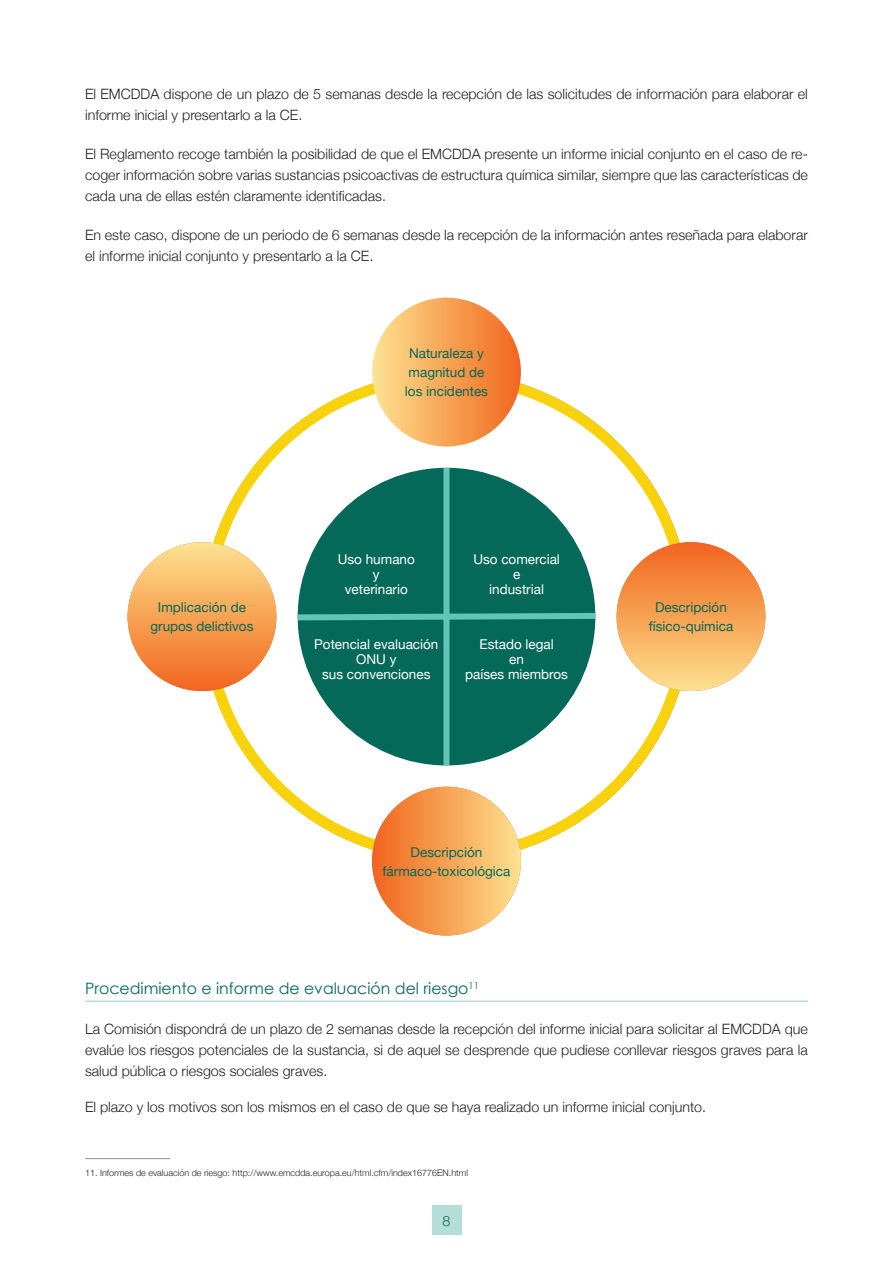
<style>
.page{position:relative;width:893px;height:1263px;background:#fff}
.page>*{position:absolute;margin:0;border:0;box-sizing:border-box;transform-origin:0 0}
.t1{font:15.75px "Century Gothic";color:#056959}
.t2{font:300 14.25px/21px "Helvetica Neue";color:#231f20}
.t3{font:300 14.25px "Helvetica Neue";color:#056959}
.t4{font:13.5px/18.9px "Helvetica Neue";color:#056959;text-align:center}
.t5{font:13.5px/15px "Helvetica Neue";color:#fff;text-align:center}
.t6{font:300 9px "Helvetica Neue";color:#231f20}
</style>
<div class="page">
<hr style="left:85px;top:1158px;width:85px;height:1px;background:#939598">
<hr style="left:85px;top:1000px;width:723px;height:2px;background:#b4ded7">
<div style="left:432px;top:1205px;width:29px;height:30px;background:#b4ded7"></div>
<div style="left:202px;top:372px;width:489px;height:489px;background:#f8d20c;border-radius:50%"></div>
<div style="left:213px;top:383px;width:467px;height:467px;background:#fff;border-radius:50%"></div>
<svg style="left:297px;top:467px;width:299px;height:299px"></svg>
<div style="left:372px;top:298px;width:149px;height:148px;background:linear-gradient(to right,#fce390,#f2661e);border-radius:50%"></div>
<div style="left:617px;top:542px;width:148px;height:149px;background:linear-gradient(to bottom,#f1641c,#fce18e);border-radius:50%"></div>
<div style="left:372px;top:787px;width:149px;height:148px;background:linear-gradient(to right,#f1641c,#fce18e);border-radius:50%"></div>
<div style="left:128px;top:542px;width:148px;height:149px;background:linear-gradient(to bottom,#fce28f,#f2651d);border-radius:50%"></div>
<p class="t2" style="left:85px;top:83px;width:724px">El EMCDDA dispone de un plazo de 5 semanas desde la recepción de las solicitudes de información para elaborar el informe inicial y presentarlo a la CE.</p>
<p class="t2" style="left:85px;top:143px;width:724px;text-align:justify">El Reglamento recoge también la posibilidad de que el EMCDDA presente un informe inicial conjunto en el caso de re&shy;coger información sobre varias sustancias psicoactivas de estructura química similar, siempre que las características de cada una de ellas estén claramente identificadas.</p>
<p class="t2" style="left:85px;top:224px;width:724px">En este caso, dispone de un periodo de 6 semanas desde la recepción de la información antes reseñada para elaborar el informe inicial conjunto y presentarlo a la CE.</p>
<p class="t4" style="left:405px;top:344px;width:85px;text-align:left">Naturaleza y magnitud de los incidentes</p>
<p class="t4" style="left:150px;top:598px;width:105px">Implicación de grupos delictivos</p>
<p class="t5" style="left:338px;top:552px;width:79px">Uso humano y<br>veterinario</p>
<p class="t5" style="left:473px;top:552px;width:88px">Uso comercial e<br>industrial</p>
<p class="t5" style="left:314px;top:637px;width:126px">Potencial evaluación<br>ONU y<br>sus convenciones</p>
<p class="t5" style="left:465px;top:637px;width:104px">Estado legal<br>en<br>países miembros</p>
<p class="t4" style="left:383px;top:842px;width:129px">Descripción fármaco-toxicológica</p>
<p class="t4" style="left:649px;top:598px;width:86px">Descripción físico-química</p>
<p class="t1" style="left:85px;top:978px;width:395px">Procedimiento e informe de evaluación del riesgo<sup>11</sup></p>
<p class="t2" style="left:85px;top:1018px;width:724px;text-align:justify">La Comisión dispondrá de un plazo de 2 semanas desde la recepción del informe inicial para solicitar al EMCDDA que evalúe los riesgos potenciales de la sustancia, si de aquel se desprende que pudiese conllevar riesgos graves para la salud pública o riesgos sociales graves.</p>
<p class="t2" style="left:85px;top:1096px;width:623px">El plazo y los motivos son los mismos en el caso de que se haya realizado un informe inicial conjunto.</p>
<p class="t6" style="left:85px;top:1167px;width:384px">11. Informes de evaluación de riesgo: http://www.emcdda.europa.eu/html.cfm/index16776EN.html</p>
<p class="t3" style="left:442px;top:1212px;width:9px">8</p>
</div>
